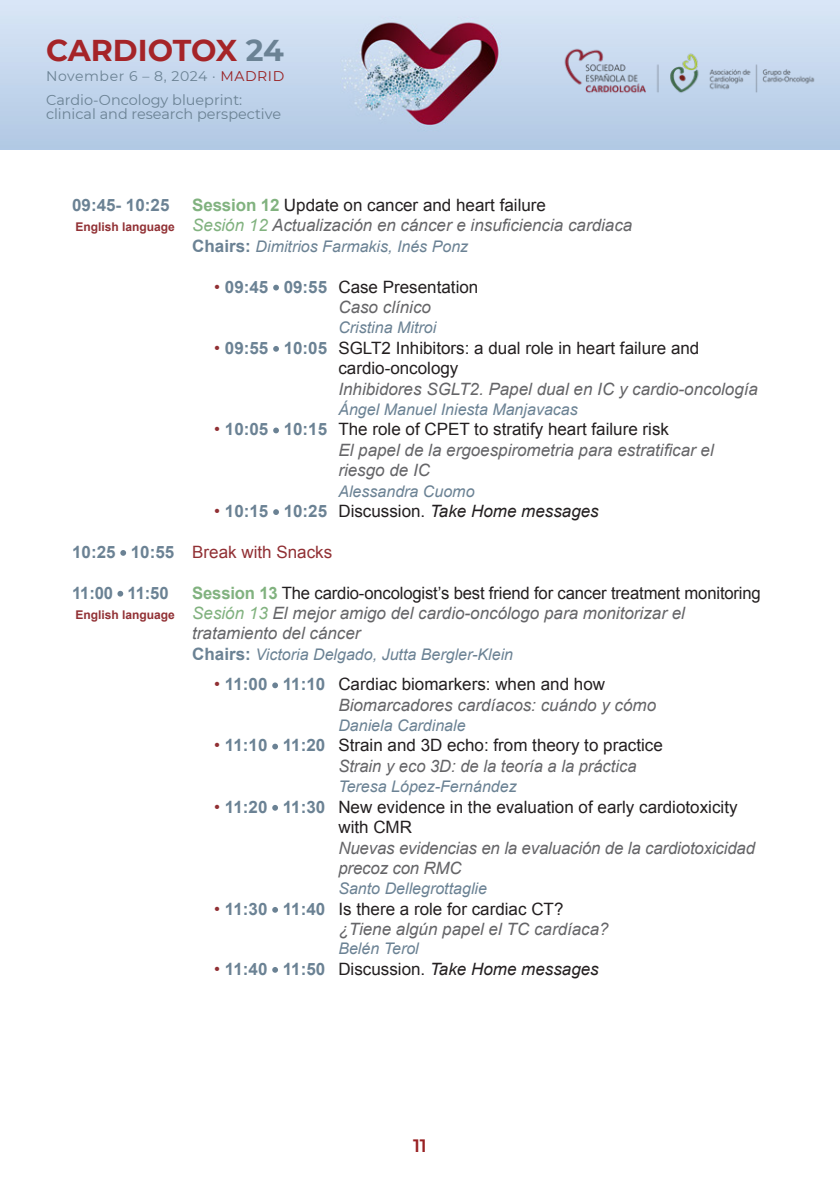
<style>
.page{position:relative;width:840px;height:1191px;background:#fff}
.page>*{position:absolute;margin:0;border:0;box-sizing:border-box;transform-origin:0 0}
.t1{font:700 30px "Montserrat";letter-spacing:-.01em;color:#a52428}
.t2{font:600 18px "Montserrat";color:#982022}
.t3{font:italic 17px/20.4px "Arial";color:#656568}
.t4{font:17px/20.4px "Arial";color:#231f20}
.t5{font:italic 17px "Arial";color:#231f20}
.t6{font:17px "Arial";color:#913034}
.t7{font:700 17px "Arial";letter-spacing:-.005em;color:#6b8294}
.t8{font:italic 16px "Arial";color:#6b8294}
.t9{font:14.4px/14.4px "Montserrat";color:#6b8294}
.t10{font:14px "Montserrat";letter-spacing:.04em;color:#6b8294}
.s1{color:#6b8294}
.s2{color:#982022}
.s3{font-weight:700;color:#81b27f}
.s4{font-weight:700;font-style:normal;font-size:12px;color:#913034}
.s5{color:#81b27f}
.s6{font-weight:700;font-style:normal;font-size:17px}
.s7{color:#913034}
.s8{font-weight:700;color:#6b8294}
.s9{font-style:italic;color:#656568}
.s10{font-style:normal;color:#913034}
.s11{font-weight:700;font-style:normal;color:#6b8294}
.s12{font-style:normal;color:#231f20}
.s13{font-style:normal}
</style>
<div class="page">
<img style="left:0;top:0;width:839px;height:149px">
<img style="left:562px;top:47px;width:254px;height:47px">
<svg style="left:273px;top:285px;width:6px;height:5px"></svg>
<svg style="left:273px;top:346px;width:6px;height:6px"></svg>
<svg style="left:273px;top:427px;width:6px;height:6px"></svg>
<svg style="left:273px;top:509px;width:6px;height:6px"></svg>
<svg style="left:120px;top:550px;width:6px;height:6px"></svg>
<svg style="left:117px;top:591px;width:6px;height:5px"></svg>
<svg style="left:272px;top:682px;width:6px;height:6px"></svg>
<svg style="left:272px;top:743px;width:6px;height:6px"></svg>
<svg style="left:272px;top:805px;width:6px;height:5px"></svg>
<svg style="left:272px;top:907px;width:6px;height:5px"></svg>
<svg style="left:272px;top:967px;width:6px;height:5px"></svg>
<h1 class="t1" style="left:46px;top:29px;width:239px">CARDIOTOX <span class="s1">24</span></h1>
<p class="t10" style="left:46px;top:66px;width:239px">November 6 – 8, 2024 · <span class="s2">MADRID</span></p>
<p class="t9" style="left:46px;top:92px;width:236px">Cardio-Oncology blueprint: clinical and research perspective</p>
<p class="t7" style="left:72px;top:194px;width:99px">09:45- 10:25</p>
<p class="t4" style="left:192px;top:195px;width:355px"><span class="s3">Session 12</span> Update on cancer and heart failure</p>
<p class="t3" style="left:75px;top:215px;width:558px"><span class="s4">English language</span> <span class="s5">Sesión 12</span> Actualización en cáncer e insuficiencia cardiaca</p>
<p class="t8" style="left:192px;top:236px;width:277px"><span class="s6">Chairs:</span> Dimitrios Farmakis, Inés Ponz</p>
<p class="t4" style="left:338px;top:276px;width:141px;text-indent:-124px"><span class="s7">•</span> <span class="s8">09:45 09:55</span> Case Presentation<br><span class="s9">Caso clínico</span></p>
<p class="t8" style="left:338px;top:317px;width:99px">Cristina Mitroi</p>
<p class="t4" style="left:338px;top:338px;width:421px;text-indent:-124px"><span class="s7">•</span> <span class="s8">09:55 10:05</span> SGLT2 Inhibitors: a dual role in heart failure and cardio-oncology<br><span class="s9">Inhibidores SGLT2. Papel dual en IC y cardio-oncología</span></p>
<p class="t8" style="left:338px;top:399px;width:241px">Ángel Manuel Iniesta Manjavacas</p>
<p class="t3" style="left:338px;top:419px;width:377px;text-indent:-124px"><span class="s10">•</span> <span class="s11">10:05 10:15</span> <span class="s12">The role of CPET to stratify heart failure risk<br></span>El papel de la ergoespirometria para estratificar el riesgo de IC</p>
<p class="t8" style="left:338px;top:480px;width:138px">Alessandra Cuomo</p>
<p class="t5" style="left:214px;top:500px;width:386px"><span class="s10">•</span> <span class="s11">10:15 10:25</span> <span class="s13">Discussion.</span> Take Home messages</p>
<p class="t6" style="left:72px;top:541px;width:261px"><span class="s8">10:25 10:55</span> Break with Snacks</p>
<p class="t7" style="left:72px;top:581px;width:98px">11:00 11:50</p>
<p class="t4" style="left:192px;top:582px;width:570px"><span class="s3">Session 13</span> The cardio-oncologist’s best friend for cancer treatment monitoring</p>
<p class="t3" style="left:192px;top:603px;width:494px;text-indent:-117px"><span class="s4">English language</span> <span class="s5">Sesión 13</span> El mejor amigo del cardio-oncólogo para monitorizar el tratamiento del cáncer</p>
<p class="t8" style="left:192px;top:644px;width:322px"><span class="s6">Chairs:</span> Victoria Delgado, Jutta Bergler-Klein</p>
<p class="t3" style="left:338px;top:674px;width:319px;text-indent:-124px"><span class="s10">•</span> <span class="s11">11:00 11:10</span> <span class="s12">Cardiac biomarkers: when and how<br></span>Biomarcadores cardíacos: cuándo y cómo</p>
<p class="t8" style="left:338px;top:715px;width:129px">Daniela Cardinale</p>
<p class="t4" style="left:338px;top:735px;width:326px;text-indent:-124px"><span class="s7">•</span> <span class="s8">11:10 11:20</span> Strain and 3D echo: from theory to practice<br><span class="s9">Strain y eco 3D: de la teoría a la práctica</span></p>
<p class="t8" style="left:338px;top:776px;width:180px">Teresa López-Fernández</p>
<p class="t3" style="left:338px;top:796px;width:418px;text-indent:-124px"><span class="s10">•</span> <span class="s11">11:20 11:30</span> <span class="s12">New evidence in the evaluation of early cardiotoxicity with CMR<br></span>Nuevas evidencias en la evaluación de la cardiotoxicidad precoz con RMC</p>
<p class="t8" style="left:338px;top:878px;width:150px">Santo Dellegrottaglie</p>
<p class="t3" style="left:338px;top:898px;width:272px;text-indent:-124px"><span class="s10">•</span> <span class="s11">11:30 11:40</span> <span class="s12">Is there a role for cardiac CT? </span>¿Tiene algún papel el TC cardíaca?</p>
<p class="t8" style="left:338px;top:938px;width:82px">Belén Terol</p>
<p class="t5" style="left:214px;top:957px;width:386px"><span class="s10">•</span> <span class="s11">11:40 11:50</span> <span class="s13">Discussion.</span> Take Home messages</p>
<p class="t2" style="left:413px;top:1132px;width:15px">11</p>
</div>
